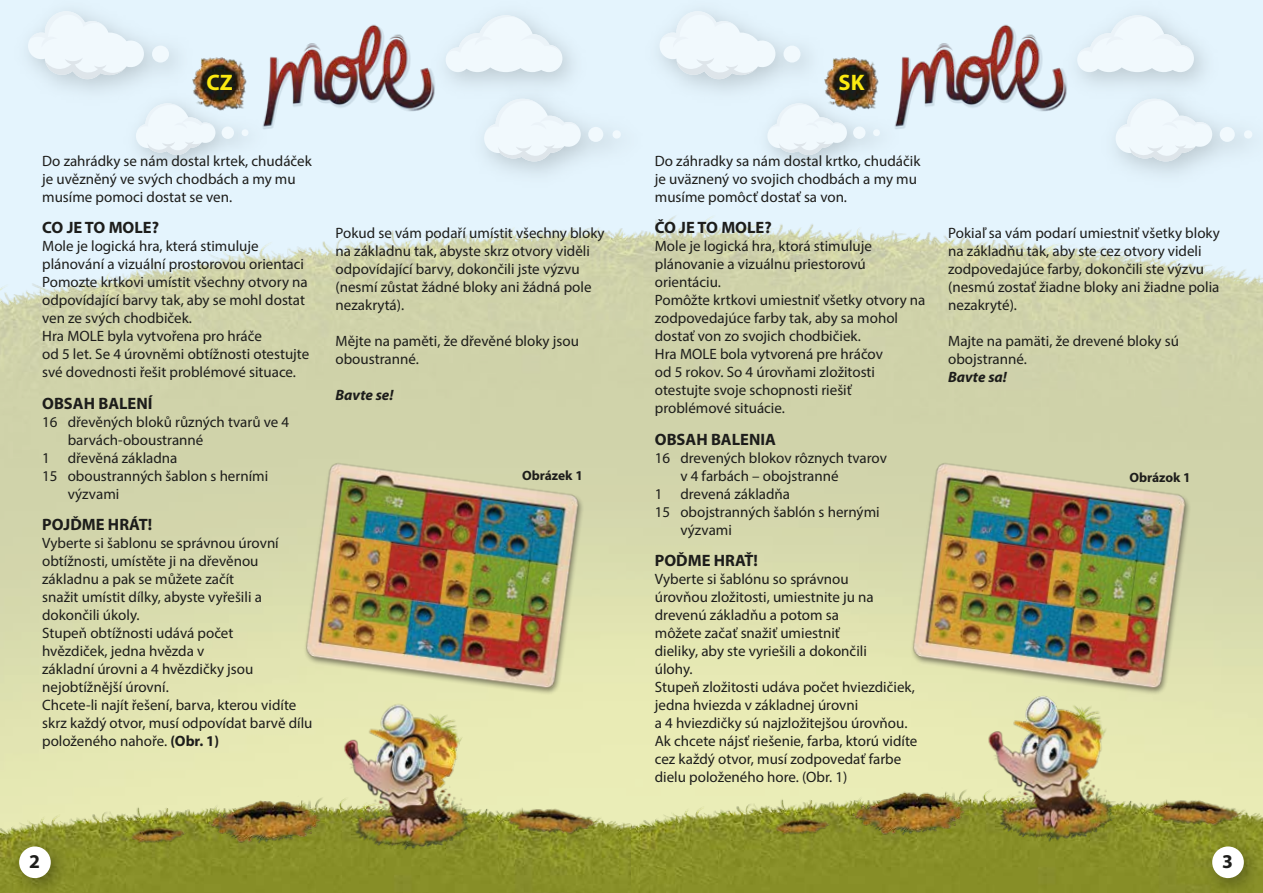
<style>
.page{position:relative;width:1263px;height:893px;background:#fff}
.page>*{position:absolute;margin:0;border:0;box-sizing:border-box;transform-origin:0 0}
.t1{font:700 22.5px "Myriad Pro";color:#fcea10}
.t2{font:700 19.65px "Myriad Pro";color:#1d1d1b}
.t3{font:700 16.5px "Myriad Pro";color:#1d1d1b}
.t4{font:15px/18px "Myriad Pro";color:#1d1d1b}
.t5{font:italic 700 15px "Myriad Pro";color:#1d1d1b}
.t6{font:700 13.5px "Myriad Pro";color:#1d1d1b}
.s1{font-weight:700}
</style>
<div class="page">
<img style="left:0;top:0;width:1263px;height:625px">
<img style="left:0;top:625px;width:631px;height:268px">
<img style="left:321px;top:704px;width:188px;height:168px">
<img style="left:185px;top:696px;width:166px;height:165px">
<img style="left:480px;top:749px;width:136px;height:97px">
<img style="left:110px;top:787px;width:88px;height:67px">
<img style="left:631px;top:616px;width:632px;height:277px">
<img style="left:965px;top:704px;width:188px;height:160px">
<img style="left:829px;top:688px;width:166px;height:165px">
<img style="left:1124px;top:740px;width:137px;height:98px">
<img style="left:754px;top:779px;width:88px;height:66px">
<img style="left:423px;top:0;width:173px;height:106px">
<svg style="left:455px;top:15px;width:107px;height:57px"></svg>
<img style="left:5px;top:0;width:198px;height:113px">
<div style="left:152px;top:46px;width:17px;height:17px;background:#f1f9fd;border-radius:50%"></div>
<svg style="left:28px;top:11px;width:116px;height:68px"></svg>
<img style="left:461px;top:76px;width:194px;height:119px">
<div style="left:588px;top:127px;width:15px;height:15px;background:#f1f9fd;border-radius:50%"></div>
<svg style="left:612px;top:130px;width:9px;height:9px"></svg>
<svg style="left:484px;top:99px;width:97px;height:62px"></svg>
<img style="left:117px;top:85px;width:159px;height:98px">
<div style="left:222px;top:127px;width:12px;height:12px;background:#f1f9fd;border-radius:50%"></div>
<svg style="left:136px;top:103px;width:79px;height:52px"></svg>
<img style="left:1054px;top:0;width:173px;height:106px">
<svg style="left:1086px;top:15px;width:108px;height:57px"></svg>
<img style="left:637px;top:0;width:197px;height:113px">
<div style="left:783px;top:46px;width:17px;height:17px;background:#f1f9fd;border-radius:50%"></div>
<svg style="left:659px;top:11px;width:116px;height:68px"></svg>
<img style="left:1093px;top:76px;width:170px;height:119px">
<div style="left:1220px;top:127px;width:15px;height:15px;background:#f1f9fd;border-radius:50%"></div>
<svg style="left:1243px;top:130px;width:10px;height:9px"></svg>
<svg style="left:1115px;top:99px;width:97px;height:62px"></svg>
<img style="left:748px;top:85px;width:160px;height:98px">
<div style="left:853px;top:127px;width:12px;height:12px;background:#f1f9fd;border-radius:50%"></div>
<svg style="left:767px;top:103px;width:80px;height:52px"></svg>
<img style="left:1194px;top:828px;width:69px;height:65px">
<div style="left:1212px;top:846px;width:32px;height:32px;background:#fff;border-radius:50%"></div>
<img style="left:1px;top:828px;width:77px;height:65px">
<div style="left:19px;top:846px;width:32px;height:32px;background:#fff;border-radius:50%"></div>
<img style="left:241px;top:14px;width:214px;height:127px">
<img style="left:190px;top:55px;width:59px;height:57px">
<img style="left:872px;top:14px;width:214px;height:127px">
<img style="left:822px;top:55px;width:59px;height:57px">
<img style="left:296px;top:455px;width:296px;height:249px">
<img style="left:903px;top:455px;width:296px;height:249px">
<h1 class="t1" style="left:207px;top:70px;width:28px">CZ</h1>
<p class="t4" style="left:42px;top:152px;width:271px">Do zahrádky se nám dostal krtek, chudáček je uvězněný ve svých chodbách a my mu musíme pomoci dostat se ven.</p>
<p class="t3" style="left:42px;top:219px;width:118px">CO JE TO MOLE?</p>
<p class="t4" style="left:42px;top:237px;width:269px">Mole je logická hra, která stimuluje plánování a vizuální prostorovou orientaci Pomozte krtkovi umístit všechny otvory na odpovídající barvy tak, aby se mohl dostat ven ze svých chodbiček.<br>Hra MOLE byla vytvořena pro hráče<br>od 5 let. Se 4 úrovněmi obtížnosti otestujte své dovednosti řešit problémové situace.</p>
<p class="t3" style="left:42px;top:394px;width:112px">OBSAH BALENÍ</p>
<p class="t4" style="left:42px;top:413px;width:249px">16 dřevěných bloků různých tvarů ve 4</p>
<p class="t4" style="left:68px;top:431px;width:137px">barvách-oboustranné</p>
<p class="t4" style="left:42px;top:449px;width:137px">1 dřevěná základna</p>
<p class="t4" style="left:42px;top:467px;width:228px">15 oboustranných šablon s herními</p>
<p class="t4" style="left:68px;top:485px;width:53px">výzvami</p>
<p class="t3" style="left:42px;top:516px;width:112px">POJĎME HRÁT!</p>
<p class="t4" style="left:42px;top:534px;width:272px">Vyberte si šablonu se správnou úrovní obtížnosti, umístěte ji na dřevěnou základnu a pak se můžete začít<br>snažit umístit dílky, abyste vyřešili a dokončili úkoly.<br>Stupeň obtížnosti udává počet<br>hvězdiček, jedna hvězda v<br>základní úrovni a 4 hvězdičky jsou nejobtížnější úrovní.<br>Chcete-li najít řešení, barva, kterou vidíte skrz každý otvor, musí odpovídat barvě dílu položeného nahoře. <span class="s1">(Obr. 1)</span></p>
<p class="t4" style="left:336px;top:224px;width:271px">Pokud se vám podaří umístit všechny bloky na základnu tak, abyste skrz otvory viděli odpovídající barvy, dokončili jste výzvu (nesmí zůstat žádné bloky ani žádná pole nezakrytá).</p>
<p class="t4" style="left:336px;top:332px;width:245px">Mějte na paměti, že dřevěné bloky jsou oboustranné.</p>
<p class="t5" style="left:336px;top:386px;width:59px">Bavte se!</p>
<p class="t6" style="left:522px;top:468px;width:62px">Obrázek 1</p>
<h1 class="t1" style="left:838px;top:70px;width:27px">SK</h1>
<p class="t4" style="left:655px;top:152px;width:267px">Do záhradky sa nám dostal krtko, chudáčik je uväznený vo svojich chodbách a my mu musíme pomôcť dostať sa von.</p>
<p class="t3" style="left:655px;top:219px;width:118px">ČO JE TO MOLE?</p>
<p class="t4" style="left:655px;top:237px;width:272px">Mole je logická hra, ktorá stimuluje plánovanie a vizuálnu priestorovú orientáciu.<br>Pomôžte krtkovi umiestniť všetky otvory na zodpovedajúce farby tak, aby sa mohol dostať von zo svojich chodbičiek.<br>Hra MOLE bola vytvorená pre hráčov<br>od 5 rokov. So 4 úrovňami zložitosti otestujte svoje schopnosti riešiť problémové situácie.</p>
<p class="t3" style="left:655px;top:430px;width:123px">OBSAH BALENIA</p>
<p class="t4" style="left:655px;top:449px;width:234px">16 drevených blokov rôznych tvarov</p>
<p class="t4" style="left:680px;top:467px;width:160px">v 4 farbách – obojstranné</p>
<p class="t4" style="left:655px;top:485px;width:137px">1 drevená základňa</p>
<p class="t4" style="left:655px;top:503px;width:226px">15 obojstranných šablón s hernými</p>
<p class="t4" style="left:680px;top:521px;width:53px">výzvami</p>
<p class="t3" style="left:655px;top:552px;width:105px">POĎME HRAŤ!</p>
<p class="t4" style="left:655px;top:570px;width:264px">Vyberte si šablónu so správnou<br>úrovňou zložitosti, umiestnite ju na drevenú základňu a potom sa<br>môžete začať snažiť umiestniť<br>dieliky, aby ste vyriešili a dokončili<br>úlohy.<br>Stupeň zložitosti udáva počet hviezdičiek, jedna hviezda v základnej úrovni<br>a 4 hviezdičky sú najzložitejšou úrovňou.<br>Ak chcete nájsť riešenie, farba, ktorú vidíte cez každý otvor, musí zodpovedať farbe dielu položeného hore. (Obr. 1)</p>
<p class="t4" style="left:948px;top:224px;width:273px">Pokiaľ sa vám podarí umiestniť všetky bloky na základňu tak, aby ste cez otvory videli zodpovedajúce farby, dokončili ste výzvu (nesmú zostať žiadne bloky ani žiadne polia nezakryté).</p>
<p class="t4" style="left:948px;top:332px;width:232px">Majte na pamäti, že drevené bloky sú obojstranné.</p>
<p class="t5" style="left:948px;top:368px;width:60px">Bavte sa!</p>
<p class="t6" style="left:1129px;top:469px;width:63px">Obrázok 1</p>
<h2 class="t2" style="left:29px;top:850px;width:12px">2</h2>
<h2 class="t2" style="left:1222px;top:850px;width:12px">3</h2>
</div>
